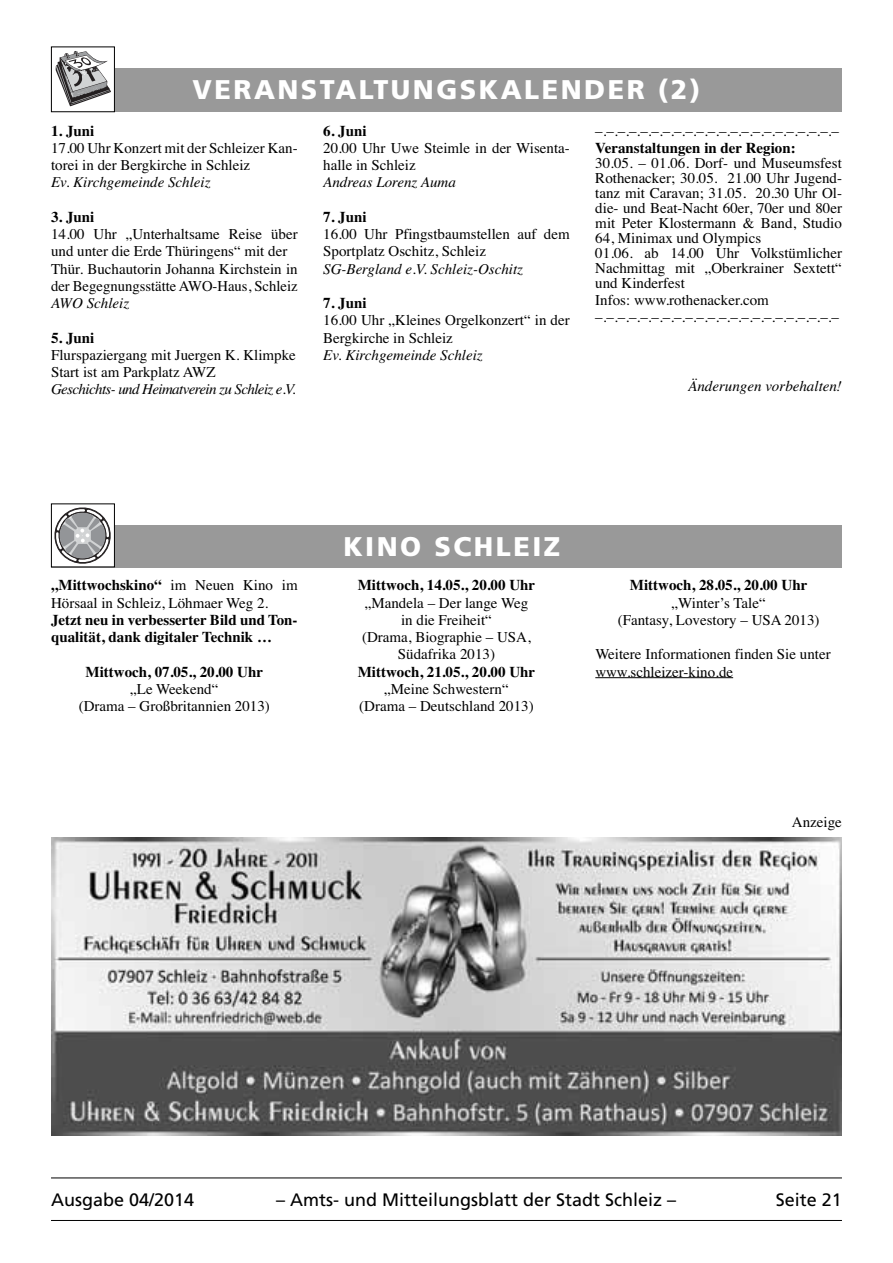
<style>
.page{position:relative;width:893px;height:1263px;background:#fff}
.page>*{position:absolute;margin:0;border:0;box-sizing:border-box;transform-origin:0 0}
.t1{font:900 27px "Frutiger";letter-spacing:.09em;color:#fff}
.t2{font:18px "Frutiger";color:#000}
.t3{font:15px/17.2px "Times";color:#000}
.t4{font:700 15px/17.2px "Times";color:#000}
.t5{font:italic 15px "Times";color:#000}
.t6{font:italic 15px "Times";letter-spacing:-.04em;color:#000}
.s1{font-weight:700}
</style>
<div class="page">
<hr style="left:51px;top:1177px;width:791px;height:1px;background:#000">
<hr style="left:51px;top:1220px;width:791px;height:1px;background:#000">
<img style="left:51px;top:838px;width:791px;height:297px">
<div style="left:51px;top:68px;width:791px;height:44px;background:#999"></div>
<div style="left:51px;top:47px;width:63px;height:65px;background:#fff"></div>
<svg style="left:55px;top:51px;width:56px;height:55px"></svg>
<div style="left:51px;top:47px;width:64px;height:65px;border:1px solid #000"></div>
<div style="left:51px;top:525px;width:791px;height:42px;background:#999"></div>
<hr style="left:595px;top:677px;width:138px;height:1px;background:#000">
<svg style="left:53px;top:507px;width:60px;height:58px"></svg>
<div style="left:51px;top:503px;width:64px;height:64px;border:1px solid #000"></div>
<h1 class="t1" style="left:193px;top:79px;width:509px">VERANSTALTUNGSKALENDER (2)</h1>
<p class="t4" style="left:51px;top:123px;width:45px">1. Juni</p>
<p class="t3" style="left:51px;top:140px;width:248px">17.00 Uhr Konzert mit der Schleizer Kan&shy;torei in der Bergkirche in Schleiz</p>
<p class="t5" style="left:51px;top:177px;width:161px">Ev. Kirchgemeinde Schleiz</p>
<p class="t4" style="left:51px;top:209px;width:45px">3. Juni</p>
<p class="t3" style="left:51px;top:227px;width:248px">14.00 Uhr „Unterhaltsame Reise über und unter die Erde Thüringens“ mit der Thür. Buchautorin Johanna Kirchstein in der Begegnungsstätte AWO-Haus, Schleiz</p>
<p class="t5" style="left:51px;top:297px;width:80px">AWO Schleiz</p>
<p class="t4" style="left:51px;top:330px;width:45px">5. Juni</p>
<p class="t3" style="left:51px;top:347px;width:246px">Flurspaziergang mit Juergen K. Klimpke<br>Start ist am Parkplatz AWZ</p>
<p class="t6" style="left:51px;top:384px;width:246px">Geschichts- und Heimatverein zu Schleiz e.V.</p>
<p class="t4" style="left:323px;top:123px;width:45px">6. Juni</p>
<p class="t3" style="left:323px;top:140px;width:248px">20.00 Uhr Uwe Steimle in der Wisenta&shy;halle in Schleiz</p>
<p class="t5" style="left:323px;top:177px;width:134px">Andreas Lorenz Auma</p>
<p class="t4" style="left:323px;top:209px;width:45px">7. Juni</p>
<p class="t3" style="left:323px;top:227px;width:248px">16.00 Uhr Pfingstbaumstellen auf dem<br>Sportplatz Oschitz, Schleiz</p>
<p class="t5" style="left:323px;top:263px;width:201px">SG-Bergland e.V. Schleiz-Oschitz</p>
<p class="t4" style="left:323px;top:296px;width:45px">7. Juni</p>
<p class="t3" style="left:323px;top:313px;width:248px">16.00 Uhr „Kleines Orgelkonzert“ in der<br>Bergkirche in Schleiz</p>
<p class="t5" style="left:323px;top:349px;width:161px">Ev. Kirchgemeinde Schleiz</p>
<p class="t3" style="left:595px;top:123px;width:245px">–.–.–.–.–.–.–.–.–.–.–.–.–.–.–.–.–.–.–.–.–.–</p>
<p class="t4" style="left:595px;top:140px;width:202px">Veranstaltungen in der Region:</p>
<p class="t3" style="left:595px;top:157px;width:248px;line-height:15px">30.05. – 01.06. Dorf- und Museumsfest Rothenacker; 30.05. 21.00 Uhr Jugend&shy;tanz mit Caravan; 31.05. 20.30 Uhr Ol&shy;die- und Beat-Nacht 60er, 70er und 80er mit Peter Klostermann &amp; Band, Studio 64, Minimax und Olympics<br>01.06. ab 14.00 Uhr Volkstümlicher Nachmittag mit „Oberkrainer Sextett“ und Kinderfest</p>
<p class="t3" style="left:595px;top:293px;width:245px">Infos: www.rothenacker.com –.–.–.–.–.–.–.–.–.–.–.–.–.–.–.–.–.–.–.–.–.–</p>
<p class="t5" style="left:688px;top:381px;width:155px">Änderungen vorbehalten!</p>
<p class="t3" style="left:51px;top:578px;width:248px"><span class="s1">„Mittwochskino“</span> im Neuen Kino im<br>Hörsaal in Schleiz, Löhmaer Weg 2.</p>
<p class="t4" style="left:51px;top:612px;width:248px">Jetzt neu in verbesserter Bild und Ton&shy;qualität, dank digitaler Technik …</p>
<p class="t4" style="left:86px;top:664px;width:179px">Mittwoch, 07.05., 20.00 Uhr</p>
<p class="t3" style="left:79px;top:681px;width:193px;text-align:center">„Le Weekend“<br>(Drama – Großbritannien 2013)</p>
<h1 class="t1" style="left:343px;top:535px;width:219px">KINO SCHLEIZ</h1>
<p class="t4" style="left:358px;top:578px;width:179px">Mittwoch, 14.05., 20.00 Uhr</p>
<p class="t3" style="left:362px;top:595px;width:170px;text-align:center">„Mandela – Der lange Weg in die Freiheit“<br>(Drama, Biographie – USA,<br>Südafrika 2013)</p>
<p class="t4" style="left:358px;top:664px;width:179px">Mittwoch, 21.05., 20.00 Uhr</p>
<p class="t3" style="left:359px;top:681px;width:176px;text-align:center">„Meine Schwestern“<br>(Drama – Deutschland 2013)</p>
<p class="t4" style="left:630px;top:578px;width:179px">Mittwoch, 28.05., 20.00 Uhr</p>
<p class="t3" style="left:618px;top:595px;width:203px;text-align:center">„Winter’s Tale“<br>(Fantasy, Lovestory – USA 2013)</p>
<p class="t3" style="left:595px;top:647px;width:237px">Weitere Informationen finden Sie unter www.schleizer-kino.de</p>
<p class="t3" style="left:792px;top:814px;width:51px">Anzeige</p>
<p class="t2" style="left:51px;top:1193px;width:145px">Ausgabe 04/2014</p>
<p class="t2" style="left:276px;top:1193px;width:401px">– Amts- und Mitteilungsblatt der Stadt Schleiz –</p>
<p class="t2" style="left:776px;top:1193px;width:68px">Seite 21</p>
</div>
